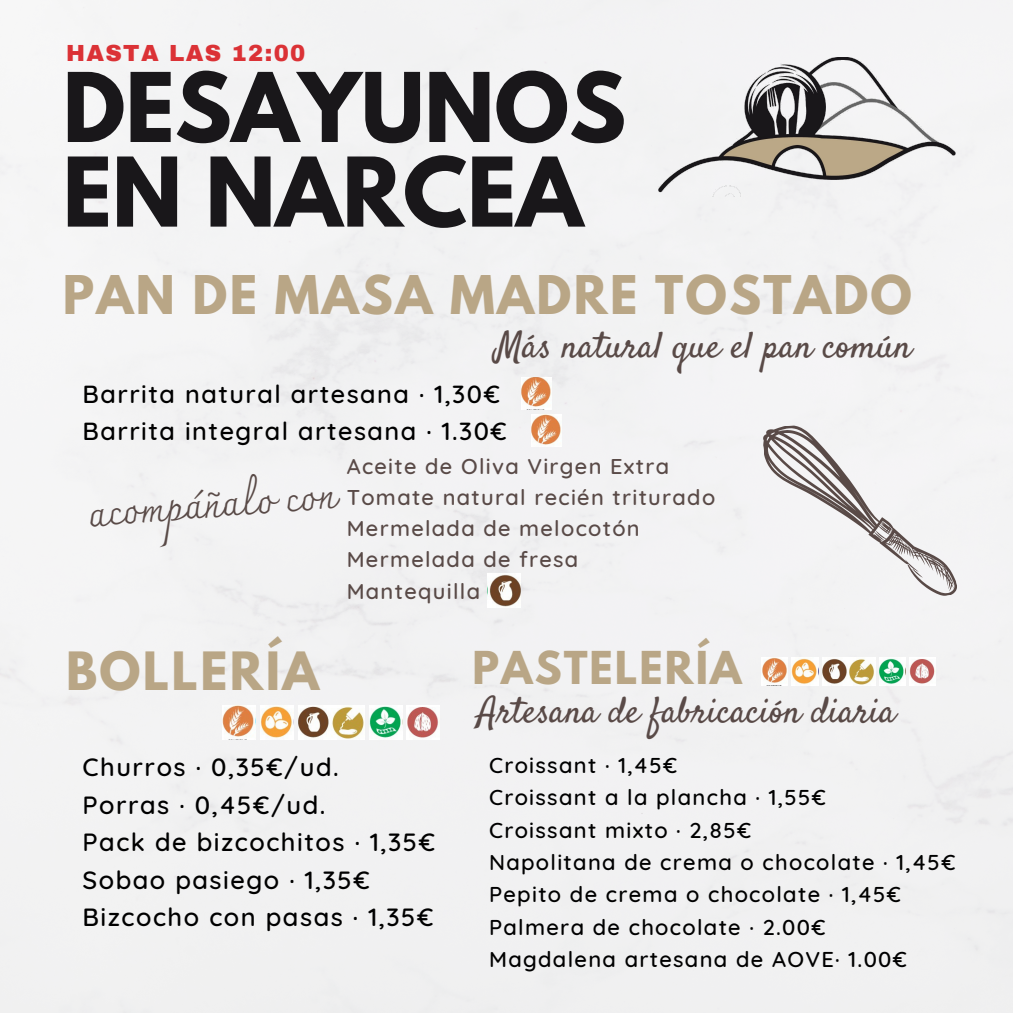
<style>
.page{position:relative;width:1013px;height:1013px;background:#fff}
.page>*{position:absolute;margin:0;border:0;box-sizing:border-box;transform-origin:0 0}
.t1{font:700 85px "League Spartan";color:#19171a}
.t2{font:700 47.25px "League Spartan";letter-spacing:.05em;color:#b9a686}
.t3{font:700 46.75px "League Spartan";letter-spacing:.05em;color:#b9a686}
.t4{font:700 40.12px "League Spartan";letter-spacing:.05em;color:#b9a686}
.t5{font:39.12px "Charmonman";color:#594a47}
.t6{font:36.88px "Satisfy";color:#594a47}
.t7{font:36.5px "Satisfy";color:#594a47}
.t8{font:500 25.38px "Quicksand";letter-spacing:.06em;color:#000}
.t9{font:500 25.25px "Quicksand";letter-spacing:.06em;color:#000}
.t10{font:900 22.75px "Archivo";letter-spacing:.06em;color:#db3236}
.t11{font:500 21.88px "Quicksand";letter-spacing:.06em;color:#000}
.t12{font:500 21.88px "Quicksand";letter-spacing:.06em;color:#594a47}
</style>
<div class="page">
<div style="left:0;top:0;width:1012px;height:1012px;background:#f2f2f3"></div>
<img style="left:654px;top:58px;width:308px;height:138px">
<img style="left:521px;top:377px;width:31px;height:32px">
<img style="left:531px;top:415px;width:31px;height:31px">
<img style="left:488px;top:573px;width:32px;height:34px">
<img style="left:222px;top:705px;width:33px;height:34px">
<img style="left:260px;top:705px;width:33px;height:34px">
<img style="left:298px;top:705px;width:66px;height:34px">
<img style="left:369px;top:705px;width:33px;height:34px">
<img style="left:407px;top:705px;width:33px;height:34px">
<svg style="left:761px;top:413px;width:196px;height:196px"></svg>
<img style="left:761px;top:658px;width:26px;height:27px">
<img style="left:792px;top:658px;width:26px;height:27px">
<img style="left:822px;top:658px;width:53px;height:27px">
<img style="left:879px;top:658px;width:26px;height:27px">
<img style="left:909px;top:658px;width:26px;height:27px">
<p class="t10" style="left:66px;top:41px;width:241px">HASTA LAS 12:00</p>
<p class="t1" style="left:63px;top:65px;width:565px">DESAYUNOS</p>
<p class="t1" style="left:63px;top:150px;width:522px">EN NARCEA</p>
<p class="t2" style="left:63px;top:271px;width:850px">PAN DE MASA MADRE TOSTADO</p>
<p class="t6" style="left:495px;top:322px;width:417px">Más natural que el pan común</p>
<p class="t9" style="left:82px;top:378px;width:419px">Barrita natural artesana · 1,30€</p>
<p class="t9" style="left:82px;top:415px;width:426px">Barrita integral artesana · 1.30€</p>
<p class="t12" style="left:347px;top:452px;width:324px">Aceite de Oliva Virgen Extra</p>
<p class="t12" style="left:347px;top:483px;width:370px">Tomate natural recién triturado</p>
<p class="t12" style="left:347px;top:514px;width:294px">Mermelada de melocotón</p>
<p class="t12" style="left:347px;top:545px;width:233px">Mermelada de fresa</p>
<p class="t12" style="left:347px;top:577px;width:135px">Mantequilla</p>
<p class="t5" style="left:85px;top:489px;width:250px;rotate:-4deg">acompáñalo con</p>
<p class="t3" style="left:66px;top:647px;width:254px">BOLLERÍA</p>
<p class="t8" style="left:82px;top:750px;width:258px">Churros · 0,35€/ud.</p>
<p class="t8" style="left:82px;top:788px;width:244px">Porras · 0,45€/ud.</p>
<p class="t8" style="left:82px;top:825px;width:354px">Pack de bizcochitos · 1,35€</p>
<p class="t8" style="left:82px;top:863px;width:289px">Sobao pasiego · 1,35€</p>
<p class="t8" style="left:82px;top:900px;width:352px">Bizcocho con pasas · 1,35€</p>
<p class="t4" style="left:472px;top:648px;width:270px">PASTELERÍA</p>
<p class="t7" style="left:477px;top:687px;width:419px">Artesana de fabricación diaria</p>
<p class="t11" style="left:489px;top:751px;width:190px">Croissant · 1,45€</p>
<p class="t11" style="left:489px;top:783px;width:338px">Croissant a la plancha · 1,55€</p>
<p class="t11" style="left:489px;top:815px;width:264px">Croissant mixto · 2,85€</p>
<p class="t11" style="left:489px;top:848px;width:468px">Napolitana de crema o chocolate · 1,45€</p>
<p class="t11" style="left:489px;top:880px;width:413px">Pepito de crema o chocolate · 1,45€</p>
<p class="t11" style="left:489px;top:912px;width:338px">Palmera de chocolate · 2.00€</p>
<p class="t11" style="left:489px;top:945px;width:419px">Magdalena artesana de AOVE· 1.00€</p>
</div>
